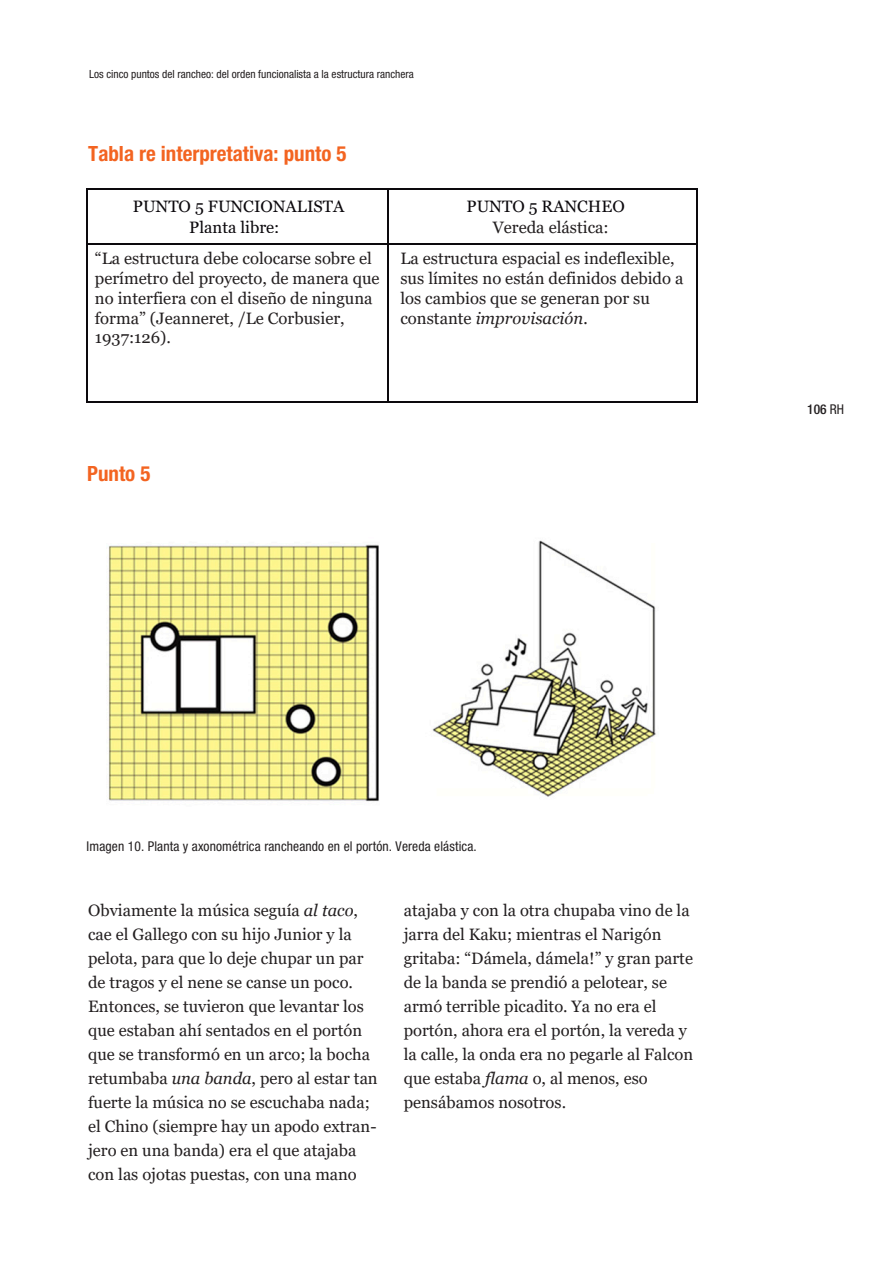
<style>
.page{position:relative;width:893px;height:1263px;background:#fff}
.page>*{position:absolute;margin:0;border:0;box-sizing:border-box;transform-origin:0 0}
.t1{font:700 condensed 21px "Helvetica Neue LT Std";color:#f36421}
.t2{font:16.5px/24px "Georgia";color:#231f20}
.t3{font:16.5px/21.5px "Georgia";color:#0c090d;text-align:center}
.t4{font:condensed 13.5px "Helvetica Neue LT Std";letter-spacing:.01em;color:#231f20}
.t5{font:500 condensed 13.5px "Helvetica Neue LT Std";color:#231f20}
.t6{font:condensed 11.25px "Helvetica Neue LT Std";color:#231f20}
.s1{font-style:italic}
.s2{font-weight:400}
</style>
<div class="page">
<img style="left:108px;top:540px;width:548px;height:262px">
<hr style="left:88px;top:188px;width:300px;height:2px;background:#0c090d">
<hr style="left:389px;top:188px;width:307px;height:2px;background:#0c090d">
<hr style="left:87px;top:197px;width:1px;height:43px;background:#0c090d">
<hr style="left:388px;top:197px;width:1px;height:43px;background:#0c090d">
<hr style="left:696px;top:197px;width:1px;height:43px;background:#0c090d">
<hr style="left:88px;top:243px;width:300px;height:1px;background:#0c090d">
<hr style="left:389px;top:244px;width:307px;height:1px;background:#0c090d">
<hr style="left:87px;top:249px;width:1px;height:153px;background:#0c090d">
<hr style="left:88px;top:401px;width:300px;height:1px;background:#0c090d">
<hr style="left:388px;top:249px;width:1px;height:153px;background:#0c090d">
<hr style="left:389px;top:401px;width:307px;height:1px;background:#0c090d">
<hr style="left:696px;top:249px;width:1px;height:153px;background:#0c090d">
<p class="t6" style="left:89px;top:68px;width:326px">Los cinco puntos del rancheo: del orden funcionalista a la estructura ranchera</p>
<p class="t1" style="left:88px;top:141px;width:260px">Tabla re interpretativa: punto 5</p>
<p class="t3" style="left:133px;top:195px;width:213px">PUNTO 5 FUNCIONALISTA<br>Planta libre:</p>
<p class="t3" style="left:466px;top:195px;width:160px">PUNTO 5 RANCHEO</p>
<p class="t2" style="left:493px;top:215px;width:118px">Vereda elástica:</p>
<p class="t2" style="left:95px;top:249px;width:286px;line-height:19.8px">“La estructura debe colocarse sobre el perímetro del proyecto, de manera que no interfiera con el diseño de ninguna forma” (Jeanneret, /Le Corbusier,<br>1937:126).</p>
<p class="t2" style="left:400px;top:249px;width:285px;line-height:19.8px">La estructura espacial es indeflexible, sus límites no están definidos debido a los cambios que se generan por su constante <span class="s1">improvisación.</span></p>
<p class="t1" style="left:87px;top:460px;width:65px">Punto 5</p>
<p class="t5" style="left:807px;top:401px;width:38px">106 <span class="s2">RH</span></p>
<p class="t4" style="left:87px;top:838px;width:392px">Imagen 10. Planta y axonométrica rancheando en el portón. Vereda elástica.</p>
<p class="t2" style="left:88px;top:899px;width:291px">Obviamente la música seguía <span class="s1">al taco</span>, cae el Gallego con su hijo Junior y la pelota, para que lo deje chupar un par de tragos y el nene se canse un poco.<br>Entonces, se tuvieron que levantar los que estaban ahí sentados en el portón que se transformó en un arco; la bocha retumbaba <span class="s1">una banda</span>, pero al estar tan fuerte la música no se escuchaba nada; el Chino (siempre hay un apodo extran&shy;jero en una banda) era el que atajaba con las ojotas puestas, con una mano</p>
<p class="t2" style="left:404px;top:899px;width:291px">atajaba y con la otra chupaba vino de la jarra del Kaku; mientras el Narigón gritaba: “Dámela, dámela!” y gran parte de la banda se prendió a pelotear, se armó terrible picadito. Ya no era el portón, ahora era el portón, la vereda y la calle, la onda era no pegarle al Falcon que estaba <span class="s1">flama</span> o, al menos, eso pensábamos nosotros.</p>
</div>
